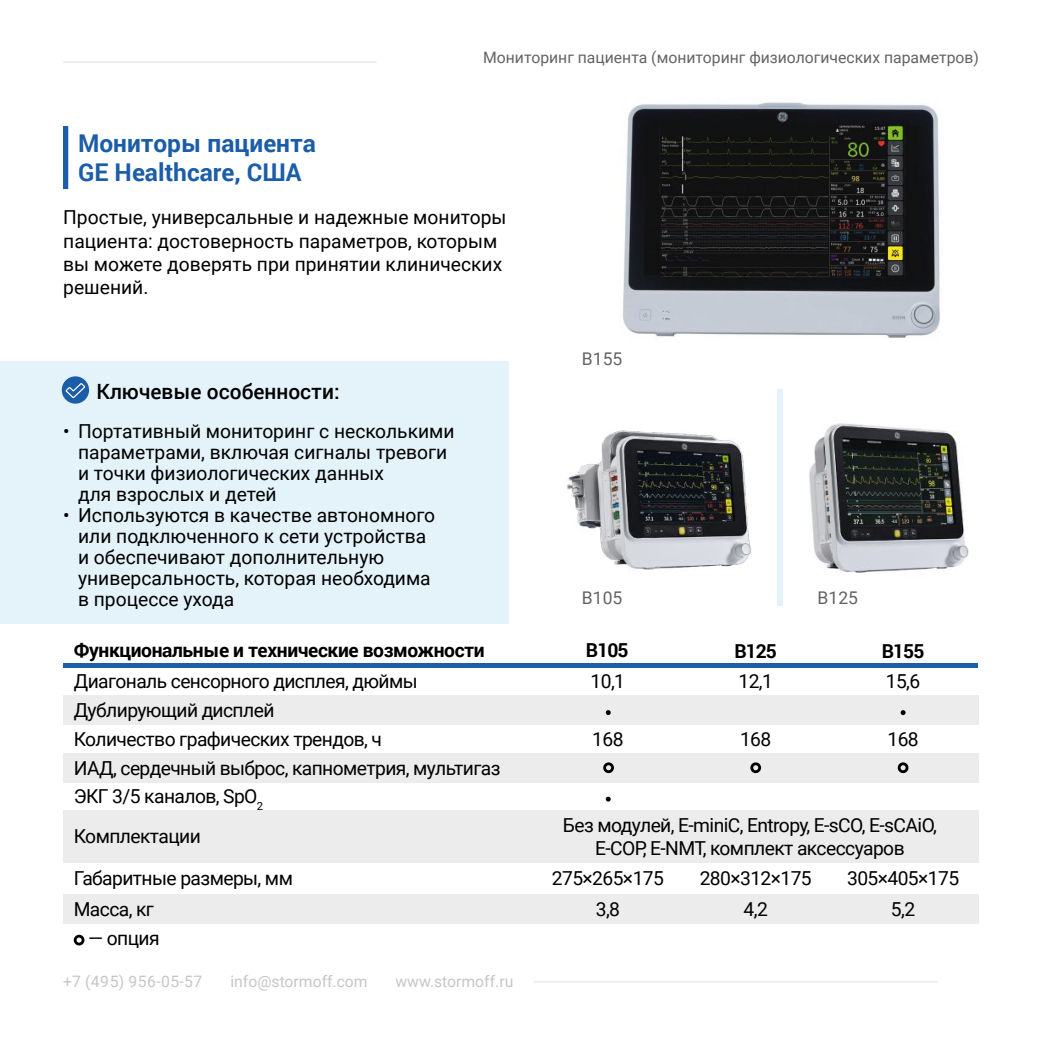
<style>
.page{position:relative;width:1042px;height:1042px;background:#fff}
.page>*{position:absolute;margin:0;border:0;box-sizing:border-box;transform-origin:0 0}
.t1{font:700 24.5px/29.8px "Roboto";color:#1b5da8}
.t2{font:500 21px "Roboto";color:#000}
.t3{font:19.25px/21px "Roboto";color:#000}
.t4{font:19.25px/28.9px "Roboto";letter-spacing:-.03em;color:#000}
.t5{font:700 19.25px "Roboto";letter-spacing:-.02em;color:#000}
.t6{font:17.5px "Roboto";color:#636362}
.t7{font:15.75px "Roboto";color:#636362}
.t8{font:15.75px "Roboto";color:#c6c6c5}
.t9{font:15.75px "Roboto";letter-spacing:.035em;color:#c6c6c5}
</style>
<div class="page">
<hr style="left:533px;top:981px;width:405px;height:1px;background:#ececec">
<div style="left:63px;top:126px;width:5px;height:63px;background:#1b5da8"></div>
<div style="left:0;top:362px;width:508px;height:262px;background:#e4f2fa"></div>
<hr style="left:63px;top:61px;width:314px;height:2px;background:#ececec">
<div style="left:62px;top:376px;width:27px;height:28px;background:#1b5da8;border-radius:50%"></div>
<svg style="left:64px;top:382px;width:22px;height:17px"></svg>
<img style="left:566px;top:430px;width:185px;height:140px">
<img style="left:809px;top:423px;width:160px;height:150px">
<img style="left:622px;top:102px;width:318px;height:236px">
<div style="left:777px;top:389px;width:6px;height:216px;background:#e4f2fa"></div>
<div style="left:63px;top:753px;width:916px;height:29px;background:#ececec"></div>
<div style="left:63px;top:695px;width:916px;height:30px;background:#ececec"></div>
<div style="left:63px;top:663px;width:915px;height:5px;background:#1c5ea9"></div>
<svg style="left:606px;top:710px;width:5px;height:5px"></svg>
<svg style="left:900px;top:710px;width:5px;height:5px"></svg>
<div style="left:74px;top:935px;width:10px;height:10px;border:3px solid #000;border-radius:50%"></div>
<div style="left:603px;top:762px;width:11px;height:11px;border:3px solid #000;border-radius:50%"></div>
<div style="left:750px;top:762px;width:11px;height:11px;border:3px solid #000;border-radius:50%"></div>
<div style="left:898px;top:762px;width:10px;height:11px;border:3px solid #000;border-radius:50%"></div>
<svg style="left:606px;top:796px;width:5px;height:5px"></svg>
<div style="left:63px;top:810px;width:916px;height:53px;background:#ececec"></div>
<div style="left:63px;top:894px;width:916px;height:30px;background:#ececec"></div>
<p class="t1" style="left:78px;top:127px;width:239px">Мониторы пациента<br>GE Healthcare, США</p>
<p class="t7" style="left:483px;top:46px;width:497px">Мониторинг пациента (мониторинг физиологических параметров)</p>
<p class="t3" style="left:63px;top:205px;width:445px;line-height:23.1px">Простые, универсальные и надежные мониторы пациента: достоверность параметров, которым вы можете доверять при принятии клинических решений.</p>
<p class="t2" style="left:96px;top:377px;width:245px">Ключевые особенности:</p>
<p class="t3" style="left:78px;top:420px;width:378px;text-indent:-15px">• Портативный мониторинг с несколькими параметрами, включая сигналы тревоги и точки физиологических данных<br>для взрослых и детей</p>
<p class="t3" style="left:78px;top:504px;width:359px;text-indent:-15px">• Используются в качестве автономного или подключенного к сети устройства и обеспечивают дополнительную универсальность, которая необходима в процессе ухода</p>
<p class="t6" style="left:582px;top:347px;width:42px">B155</p>
<p class="t6" style="left:582px;top:585px;width:42px">B105</p>
<p class="t6" style="left:817px;top:585px;width:42px">B125</p>
<p class="t5" style="left:74px;top:636px;width:412px">Функциональные и технические возможности</p>
<p class="t5" style="left:586px;top:636px;width:44px">B105</p>
<p class="t5" style="left:734px;top:637px;width:44px">B125</p>
<p class="t5" style="left:882px;top:637px;width:44px">B155</p>
<p class="t4" style="left:74px;top:666px;width:345px">Диагональ сенсорного дисплея, дюймы</p>
<p class="t4" style="left:74px;top:695px;width:428px">Дублирующий дисплей<br>Количество графических трендов, ч<br>ИАД, сердечный выброс, капнометрия, мультигаз</p>
<p class="t4" style="left:74px;top:776px;width:191px;line-height:39.6px">ЭКГ 3/5 каналов, SpO<sub>2<br></sub>Комплектации</p>
<p class="t3" style="left:590px;top:670px;width:36px">10,1</p>
<p class="t3" style="left:738px;top:670px;width:36px">12,1</p>
<p class="t3" style="left:886px;top:670px;width:36px">15,6</p>
<p class="t3" style="left:592px;top:727px;width:33px">168</p>
<p class="t3" style="left:740px;top:727px;width:33px">168</p>
<p class="t3" style="left:887px;top:727px;width:33px">168</p>
<p class="t4" style="left:563px;top:813px;width:375px;line-height:22.8px;text-align:center">Без модулей, E-miniC, Entropy, E-sCO, E-sCAiO,<br>E-COP, E-NMT, комплект аксессуаров</p>
<p class="t4" style="left:74px;top:863px;width:221px">Габаритные размеры, мм</p>
<p class="t4" style="left:552px;top:863px;width:114px">275×265×175</p>
<p class="t4" style="left:700px;top:863px;width:114px">280×312×175</p>
<p class="t4" style="left:847px;top:863px;width:114px">305×405×175</p>
<p class="t3" style="left:74px;top:898px;width:82px">Масса, кг</p>
<p class="t3" style="left:596px;top:898px;width:26px">3,8</p>
<p class="t3" style="left:743px;top:898px;width:26px">4,2</p>
<p class="t3" style="left:891px;top:898px;width:26px">5,2</p>
<p class="t3" style="left:88px;top:927px;width:73px">— опция</p>
<p class="t9" style="left:63px;top:970px;width:141px">+7 (495) 956-05-57</p>
<p class="t8" style="left:230px;top:970px;width:139px">info@stormoff.com</p>
<p class="t8" style="left:395px;top:970px;width:119px">www.stormoff.ru</p>
</div>
